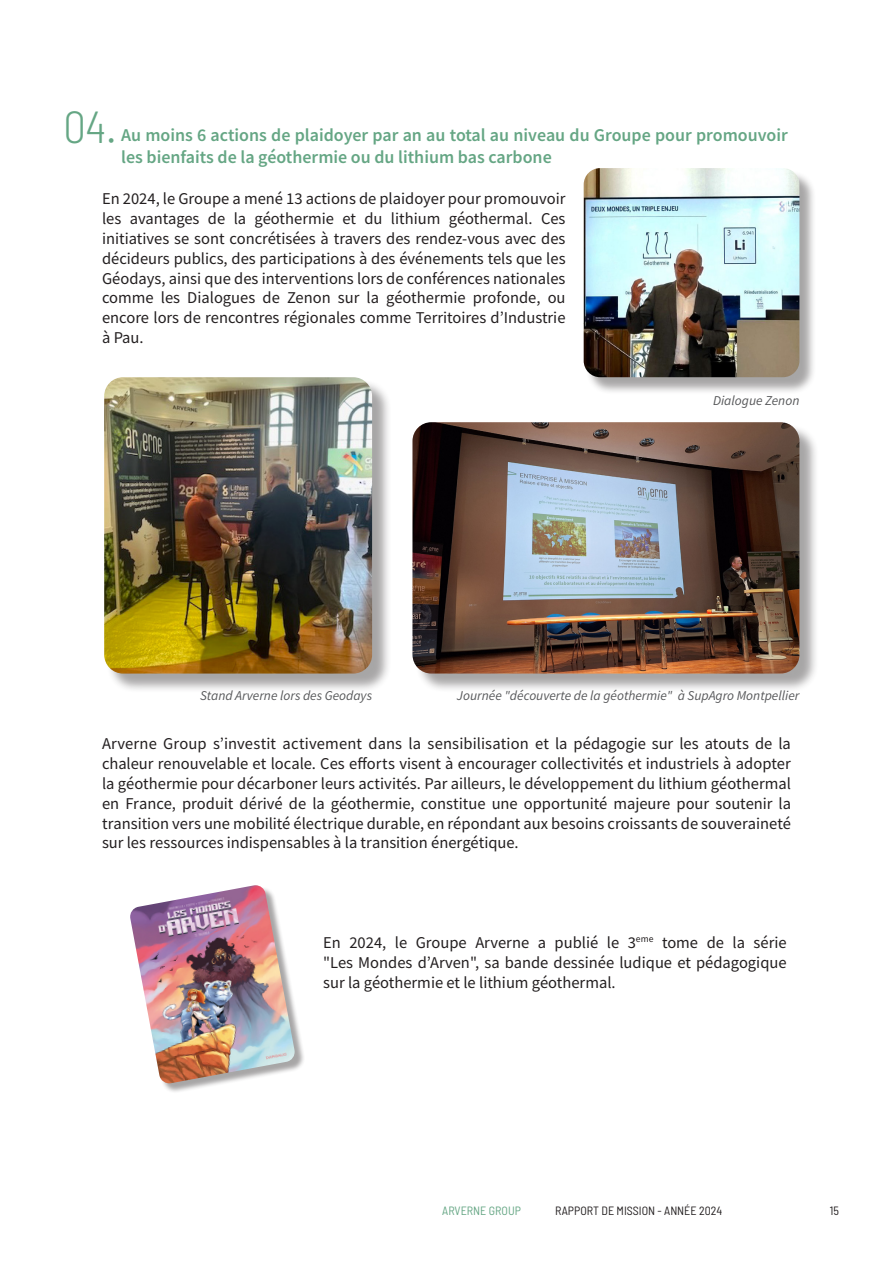
<style>
.page{position:relative;width:893px;height:1263px;background:#fff}
.page>*{position:absolute;margin:0;border:0;box-sizing:border-box;transform-origin:0 0}
.t1{font:300 semi-condensed 45px "Barlow";color:#65a684}
.t2{font:600 18px/21.6px "Source Sans Pro";color:#65a684}
.t3{font:16.5px/19.8px "Source Sans Pro";color:#231f20;text-align:justify}
.t4{font:italic 13.5px "Source Sans Pro";color:#57585a}
.t5{font:semi-condensed 12px "Barlow";color:#231f20}
.t6{font:semi-condensed 12px "Barlow";color:#65a684}
</style>
<div class="page">
<div style="left:106px;top:379px;width:286px;height:314px;background:#231f20;opacity:.4"></div>
<img style="left:104px;top:377px;width:268px;height:296px">
<div style="left:586px;top:170px;width:231px;height:224px;background:#231f20;opacity:.4"></div>
<img style="left:584px;top:168px;width:215px;height:209px">
<div style="left:131px;top:886px;width:174px;height:208px;background:#231f20;opacity:.4"></div>
<img style="left:130px;top:885px;width:165px;height:199px">
<div style="left:415px;top:424px;width:404px;height:269px;background:#231f20;opacity:.4"></div>
<img style="left:412px;top:422px;width:387px;height:251px">
<p class="t1" style="left:64px;top:99px;width:54px">04.</p>
<p class="t2" style="left:121px;top:124px;width:668px">Au moins 6 actions de plaidoyer par an au total au niveau du Groupe pour promouvoir les bienfaits de la géothermie ou du lithium bas carbone</p>
<p class="t3" style="left:102px;top:189px;width:465px">En 2024, le Groupe a mené 13 actions de plaidoyer pour promouvoir les avantages de la géothermie et du lithium géothermal. Ces initiatives se sont concrétisées à travers des rendez-vous avec des décideurs publics, des participations à des événements tels que les Géodays, ainsi que des interventions lors de conférences nationales comme les Dialogues de Zenon sur la géothermie profonde, ou encore lors de rencontres régionales comme Territoires d’Industrie à Pau.</p>
<p class="t4" style="left:713px;top:392px;width:88px">Dialogue Zenon</p>
<p class="t4" style="left:200px;top:687px;width:174px">Stand Arverne lors des Geodays</p>
<p class="t4" style="left:457px;top:687px;width:344px">Journée "découverte de la géothermie" à SupAgro Montpellier</p>
<p class="t3" style="left:102px;top:734px;width:690px">Arverne Group s’investit activement dans la sensibilisation et la pédagogie sur les atouts de la chaleur renouvelable et locale. Ces efforts visent à encourager collectivités et industriels à adopter la géothermie pour décarboner leurs activités. Par ailleurs, le développement du lithium géothermal en France, produit dérivé de la géothermie, constitue une opportunité majeure pour soutenir la transition vers une mobilité électrique durable, en répondant aux besoins croissants de souveraineté sur les ressources indispensables à la transition énergétique.</p>
<p class="t3" style="left:323px;top:932px;width:465px">En 2024, le Groupe Arverne a publié le 3<sup>eme</sup> tome de la série "Les Mondes d’Arven", sa bande dessinée ludique et pédagogique sur la géothermie et le lithium géothermal.</p>
<p class="t6" style="left:442px;top:1202px;width:80px">ARVERNE GROUP</p>
<p class="t5" style="left:555px;top:1202px;width:168px">RAPPORT DE MISSION - ANNÉE 2024</p>
<p class="t5" style="left:830px;top:1202px;width:11px">15</p>
</div>
